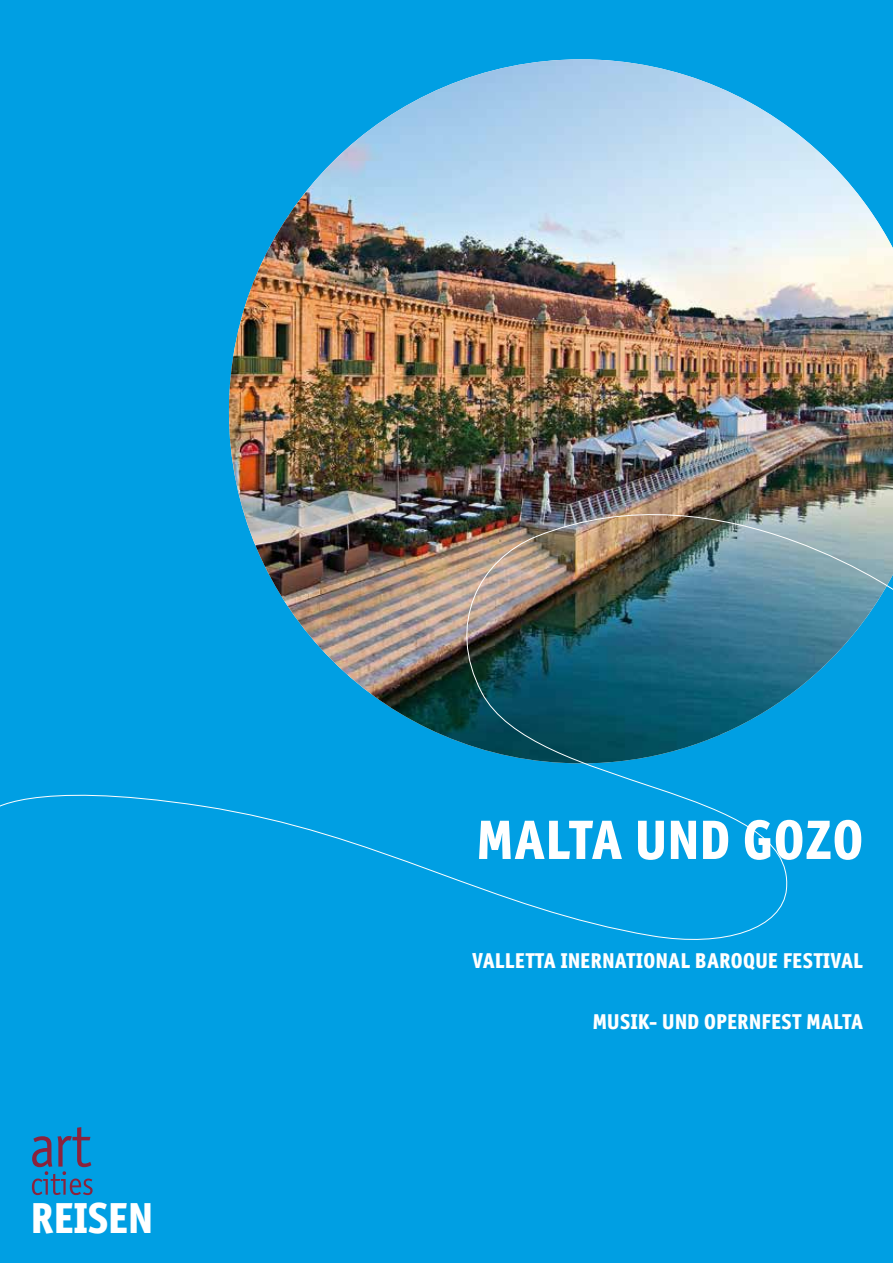
<style>
.page{position:relative;width:893px;height:1263px;background:#009fe3}
.page>*{position:absolute;margin:0;border:0;box-sizing:border-box;transform-origin:0 0}
.t1{font:700 54px "Axel";letter-spacing:.02em;color:#fff}
.t2{font:700 42.45px "Axel";color:#fff}
.t3{font:700 21px "Axel";letter-spacing:.02em;color:#fff}
</style>
<div class="page">
<svg style="left:32px;top:1127px;width:61px;height:68px"></svg>
<img style="left:229px;top:59px;width:664px;height:402px">
<img style="left:0;top:461px;width:893px;height:479px">
<h2 class="t2" style="left:31px;top:1191px;width:123px">REISEN</h2>
<h1 class="t1" style="left:477px;top:806px;width:388px">MALTA UND GOZO</h1>
<p class="t3" style="left:472px;top:948px;width:393px">VALLETTA INERNATIONAL BAROQUE FESTIVAL</p>
<p class="t3" style="left:593px;top:1008px;width:272px">MUSIK- UND OPERNFEST MALTA</p>
</div>
